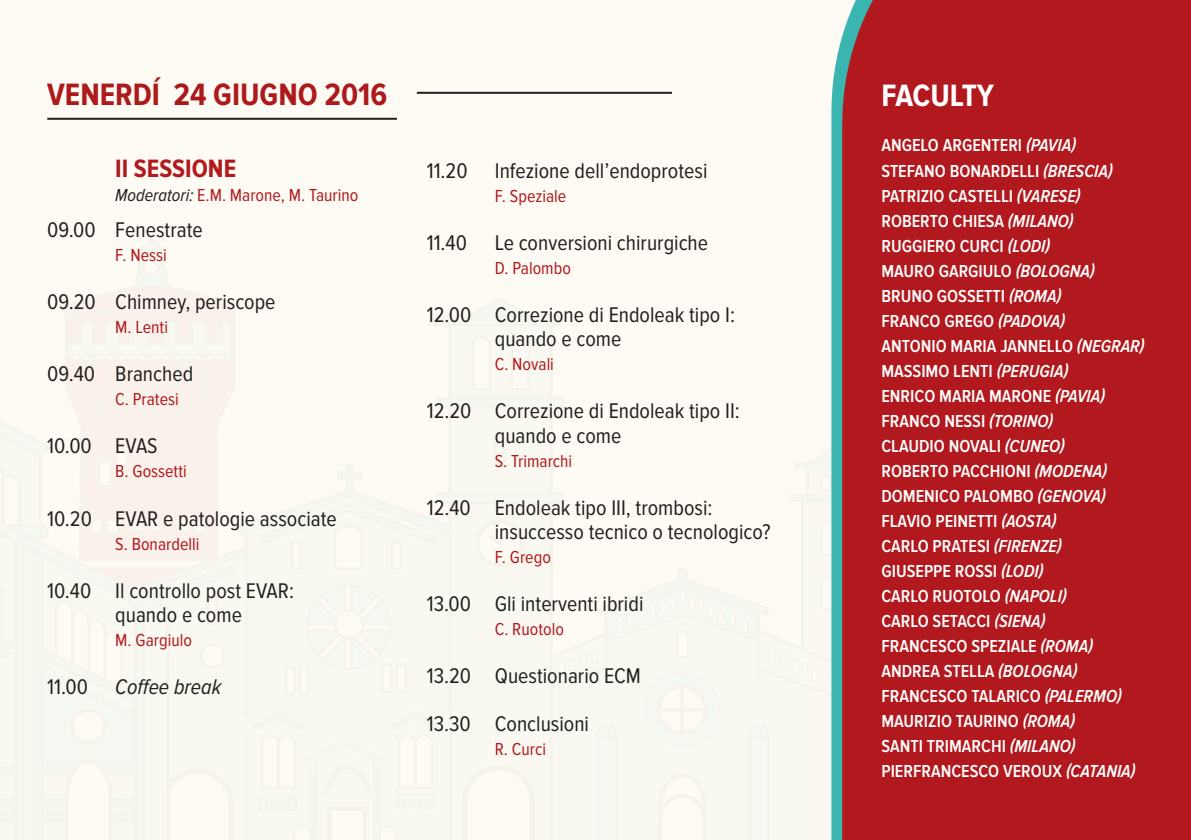
<style>
.page{position:relative;width:1191px;height:840px;background:#fff}
.page>*{position:absolute;margin:0;border:0;box-sizing:border-box;transform-origin:0 0}
.t1{font:700 32px "Proxima Nova Cond";color:#ad1a1c}
.t2{font:700 32px "Proxima Nova Cond";letter-spacing:-.01em;color:#fff}
.t3{font:700 26px "Proxima Nova Cond";color:#b1191e}
.t4{font:22px/24px "Proxima Nova Cond";color:#231f20}
.t5{font:italic 22px "Proxima Nova Cond";color:#231f20}
.t6{font:600 18px/25px "Proxima Nova Cond";color:#fff}
.t7{font:18px "Proxima Nova Cond";color:#b1191e}
.t8{font:italic 600 18px/25px "Proxima Nova Cond";color:#fff}
.s1{font-style:italic;color:#231f20}
.s2{font-style:normal}
.s3{font-style:italic}
</style>
<div class="page">
<div style="left:0;top:0;width:1191px;height:839px;background:#fdfbf3"></div>
<svg style="left:831px;top:37px;width:11px;height:802px;background:#47b9b4"></svg>
<div style="left:842px;top:0;width:349px;height:839px;background:#b1191e"></div>
<div style="left:1063px;top:0;width:128px;height:34px;background:#b1191e"></div>
<hr style="left:47px;top:118px;width:350px;height:2px;background:#231f20">
<hr style="left:417px;top:92px;width:255px;height:2px;background:#231f20">
<h1 class="t1" style="left:47px;top:77px;width:232px">VENERDÍ 24 GIUGNO</h1>
<h1 class="t1" style="left:324px;top:77px;width:64px">2016</h1>
<h2 class="t3" style="left:115px;top:154px;width:122px">II SESSIONE</h2>
<p class="t7" style="left:115px;top:185px;width:244px"><span class="s1">Moderatori:</span> E.M. Marone, M. Taurino</p>
<p class="t4" style="left:47px;top:218px;width:157px">09.00 Fenestrate</p>
<p class="t7" style="left:115px;top:245px;width:53px">F. Nessi</p>
<p class="t4" style="left:47px;top:290px;width:230px">09.20 Chimney, periscope</p>
<p class="t7" style="left:115px;top:317px;width:54px">M. Lenti</p>
<p class="t4" style="left:47px;top:362px;width:147px">09.40 Branched</p>
<p class="t7" style="left:115px;top:389px;width:65px">C. Pratesi</p>
<p class="t4" style="left:47px;top:434px;width:112px">10.00 EVAS</p>
<p class="t7" style="left:115px;top:461px;width:73px">B. Gossetti</p>
<p class="t4" style="left:47px;top:506px;width:291px">10.20 EVAR e patologie associate</p>
<p class="t7" style="left:115px;top:533px;width:86px">S. Bonardelli</p>
<p class="t4" style="left:115px;top:578px;width:180px;text-indent:-68px">10.40 Il controllo post EVAR: quando e come</p>
<p class="t7" style="left:115px;top:629px;width:78px">M. Gargiulo</p>
<p class="t5" style="left:47px;top:673px;width:176px"><span class="s2">11.00</span> Coffee break</p>
<p class="t4" style="left:427px;top:159px;width:282px">11.20 Infezione dell’endoprotesi</p>
<p class="t7" style="left:495px;top:186px;width:73px">F. Speziale</p>
<p class="t4" style="left:427px;top:231px;width:42px">11.40</p>
<p class="t4" style="left:495px;top:231px;width:215px">Le conversioni chirurgiche</p>
<p class="t7" style="left:495px;top:258px;width:78px">D. Palombo</p>
<p class="t4" style="left:495px;top:303px;width:242px;text-indent:-68px">12.00 Correzione di Endoleak tipo I: quando e come</p>
<p class="t7" style="left:495px;top:354px;width:61px">C. Novali</p>
<p class="t4" style="left:495px;top:399px;width:246px;text-indent:-68px">12.20 Correzione di Endoleak tipo II: quando e come</p>
<p class="t7" style="left:495px;top:450px;width:79px">S. Trimarchi</p>
<p class="t4" style="left:495px;top:495px;width:277px;text-indent:-68px">12.40 Endoleak tipo III, trombosi: insuccesso tecnico o tecnologico?</p>
<p class="t7" style="left:495px;top:546px;width:58px">F. Grego</p>
<p class="t4" style="left:427px;top:591px;width:218px">13.00 Gli interventi ibridi</p>
<p class="t7" style="left:495px;top:618px;width:71px">C. Ruotolo</p>
<p class="t4" style="left:427px;top:651px;width:216px;line-height:48px">13.20 Questionario ECM<br>13.30 Conclusioni</p>
<p class="t7" style="left:495px;top:738px;width:53px">R. Curci</p>
<h1 class="t2" style="left:881px;top:78px;width:114px">FACULTY</h1>
<p class="t6" style="left:881px;top:133px;width:196px">ANGELO ARGENTERI <span class="s3">(PAVIA)<br></span>STE FANO BONARDELLI</p>
<p class="t8" style="left:881px;top:158px;width:233px;text-indent:162px">(BRESCIA)<br><span class="s2">PATRIZIO CASTELLI</span> (VARESE</p>
<p class="t8" style="left:1075px;top:183px;width:6px">)</p>
<p class="t6" style="left:881px;top:208px;width:215px">ROBERTO CHIESA <span class="s3">(MILANO)<br></span>RUGGIERO CURCI <span class="s3">(LODI)<br></span>MAURO GARGIULO <span class="s3">(BOLOGNA)<br></span>BRUNO GOSS ETTI <span class="s3">(ROMA)<br></span>FRANCO GREGO <span class="s3">(PADOVA)<br></span>ANTONIO</p>
<p class="t6" style="left:881px;top:333px;width:265px;text-indent:69px">MARIA JANNELLO <span class="s3">(NEGRAR)<br></span>MASSIMO LENTI</p>
<p class="t6" style="left:881px;top:358px;width:196px;text-indent:115px"><span class="s3">(PERUGIA)<br></span>ENRICO MARIA MARONE <span class="s3">(PAVIA</span></p>
<p class="t8" style="left:1100px;top:383px;width:6px">)</p>
<p class="t6" style="left:881px;top:408px;width:242px">FRANCO NESS I <span class="s3">(TORINO)<br></span>CLAUDIO NOVALI <span class="s3">(CUNEO)<br></span>ROBERTO PACCHIONI <span class="s3">(MODENA)<br></span>DOMENICO PALOMBO <span class="s3">(GENOVA)<br></span>FLAVIO PEINETTI <span class="s3">(AOSTA)<br></span>CARLO PRATESI <span class="s3">(FIRENZE)<br></span>GIUSEPPE ROSSI <span class="s3">(LODI)<br></span>CARLO RUOTOLO <span class="s3">(NAPOLI)<br></span>CARLO SETACC I <span class="s3">(SIENA)<br></span>FRANCESCO SPEZIALE <span class="s3">(ROMA)<br></span>ANDREA STELLA <span class="s3">(BOLOGNA)<br></span>FRANCESCO TALARI CO <span class="s3">(PALERMO)<br></span>MAURIZIO</p>
<p class="t6" style="left:881px;top:708px;width:225px;text-indent:74px">TAURINO <span class="s3">(ROMA)<br></span>SANTI TRIMARCHI <span class="s3">(MILANO)<br></span>PIERFRANCESCO VEROUX <span class="s3">(CATANIA</span></p>
<p class="t8" style="left:1131px;top:758px;width:6px">)</p>
</div>
